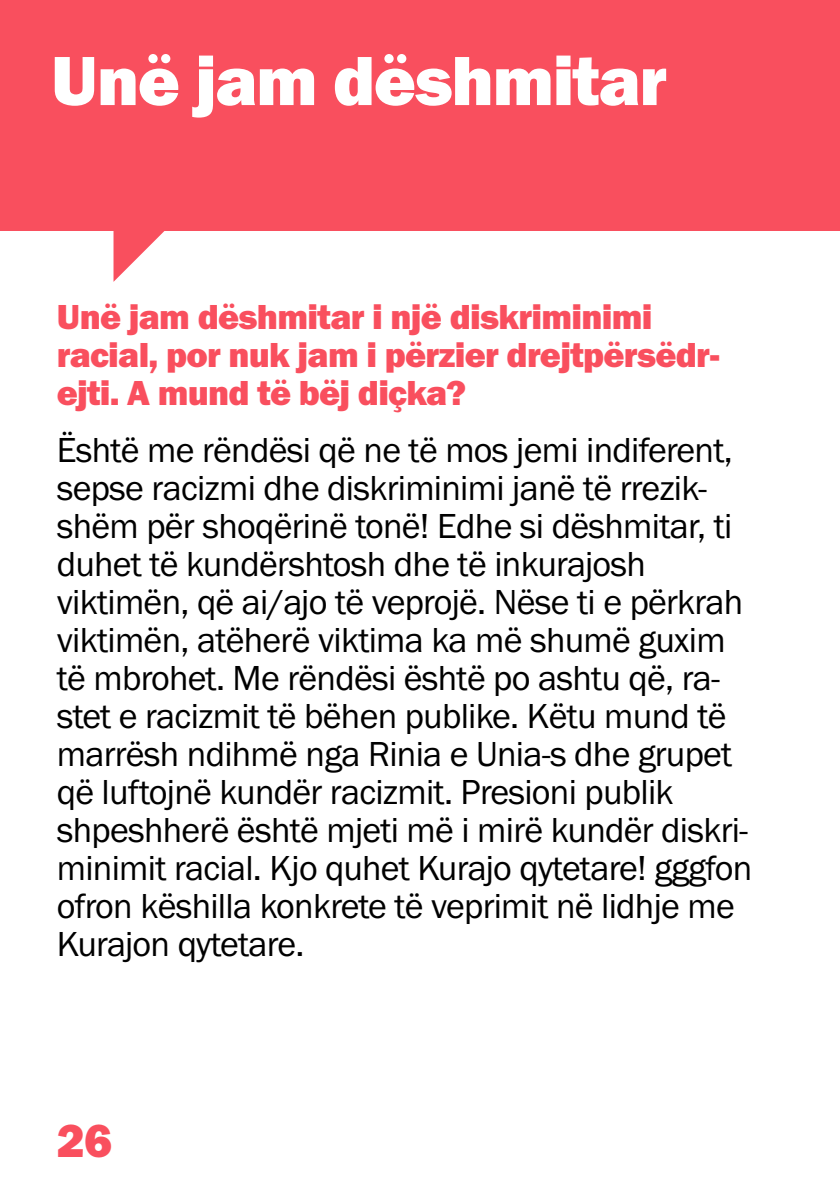
<style>
.page{position:relative;width:840px;height:1191px;background:#fff}
.page>*{position:absolute;margin:0;border:0;box-sizing:border-box;transform-origin:0 0}
.t1{font:72px "Franklin Got URWT Hea";letter-spacing:-.02em;color:#fff}
.t2{font:48px "Franklin Got URWT Hea";color:#f94f5e}
.t3{font:36px/38px "Franklin Got URWT Boo";letter-spacing:-.02em;color:#000}
.t4{font:36px/38px "Franklin Got URWT Hea";letter-spacing:-.02em;color:#f94f5e}
</style>
<div class="page">
<div style="left:0;top:0;width:839px;height:230px;background:#f94f5e"></div>
<svg style="left:113px;top:230px;width:64px;height:52px"></svg>
<h1 class="t1" style="left:51px;top:39px;width:617px">Unë jam dëshmitar</h1>
<p class="t4" style="left:57px;top:298px;width:664px">Unë jam dëshmitar i një diskriminimi racial, por nuk jam i përzier drejtpërsëdr&shy;ejti. A mund të bëj diçka?</p>
<p class="t3" style="left:57px;top:431px;width:696px">Është me rëndësi që ne të mos jemi indiferent, sepse racizmi dhe diskriminimi janë të rrezik&shy;shëm për shoqërinë tonë! Edhe si dëshmitar, ti duhet të kundërshtosh dhe të inkurajosh viktimën, që ai/ajo të veprojë. Nëse ti e përkrah viktimën, atëherë viktima ka më shumë guxim të mbrohet. Me rëndësi është po ashtu që, ra&shy;stet e racizmit të bëhen publike. Këtu mund të marrësh ndihmë nga Rinia e Unia-s dhe grupet që luftojnë kundër racizmit. Presioni publik shpeshherë është mjeti më i mirë kundër diskri&shy;minimit racial. Kjo quhet Kurajo qytetare! gggfon ofron këshilla konkrete të veprimit në lidhje me Kurajon qytetare.</p>
<h2 class="t2" style="left:57px;top:1112px;width:57px">26</h2>
</div>
